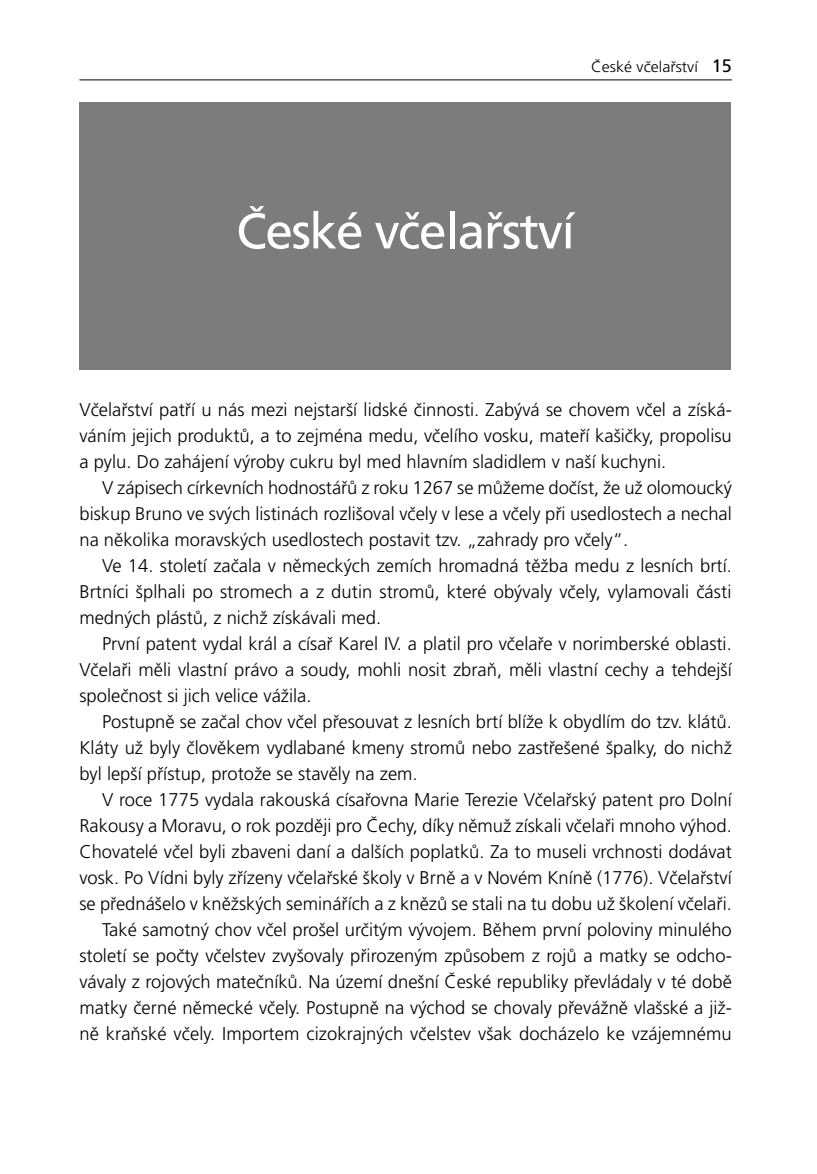
<style>
.page{position:relative;width:817px;height:1174px;background:#fff}
.page>*{position:absolute;margin:0;border:0;box-sizing:border-box;transform-origin:0 0}
.t1{font:50px "Frutiger CE";letter-spacing:-.03em;color:#fff}
.t2{font:300 18.4px/26px "Frutiger CE";color:#000;text-align:justify}
.t3{font:300 15.2px "Frutiger CE";color:#000;scale:1.05 1}
.s1{font-weight:400;font-size:18px}
</style>
<div class="page">
<hr style="left:79px;top:79px;width:652px;height:1px;background:#000">
<div style="left:79px;top:102px;width:652px;height:268px;background:#7c7c7c"></div>
<p class="t3" style="left:591px;top:58px;width:135px">České včelařství <span class="s1">15</span></p>
<h1 class="t1" style="left:236px;top:202px;width:340px">České včelařství</h1>
<p class="t2" style="left:79px;top:397px;width:653px">Včelařství patří u nás mezi nejstarší lidské činnosti. Zabývá se chovem včel a získá&shy;váním jejich produktů, a to zejména medu, včelího vosku, mateří kašičky, propolisu a pylu. Do zahájení výroby cukru byl med hlavním sladidlem v naší kuchyni.</p>
<p class="t2" style="left:79px;top:475px;width:654px;text-indent:23px">V zápisech církevních hodnostářů z roku 1267 se můžeme dočíst, že už olomoucký biskup Bruno ve svých listinách rozlišoval včely v lese a včely při usedlostech a nechal na několika moravských usedlostech postavit tzv. „zahrady pro včely“.</p>
<p class="t2" style="left:79px;top:553px;width:653px;text-indent:23px">Ve 14. století začala v německých zemích hromadná těžba medu z lesních brtí.<br>Brtníci šplhali po stromech a z dutin stromů, které obývaly včely, vylamovali části medných plástů, z nichž získávali med.</p>
<p class="t2" style="left:79px;top:631px;width:654px;text-indent:23px">První patent vydal král a císař Karel IV. a platil pro včelaře v norimberské oblasti.<br>Včelaři měli vlastní právo a soudy, mohli nosit zbraň, měli vlastní cechy a tehdejší společnost si jich velice vážila.</p>
<p class="t2" style="left:79px;top:709px;width:653px;text-indent:23px">Postupně se začal chov včel přesouvat z lesních brtí blíže k obydlím do tzv. klátů.<br>Kláty už byly člověkem vydlabané kmeny stromů nebo zastřešené špalky, do nichž byl lepší přístup, protože se stavěly na zem.</p>
<p class="t2" style="left:79px;top:787px;width:654px;text-align:right">V roce 1775 vydala rakouská císařovna Marie Terezie Včelařský patent pro Dolní Rakousy a Moravu, o rok později pro Čechy, díky němuž získali včelaři mnoho výhod.<br>Chovatelé včel byli zbaveni daní a dalších poplatků. Za to museli vrchnosti dodávat vosk. Po Vídni byly zřízeny včelařské školy v Brně a v Novém Kníně (1776). Včelařství se přednášelo v kněžských seminářích a z knězů se stali na tu dobu už školení včelaři.<br>Také samotný chov včel prošel určitým vývojem. Během první poloviny minulého století se počty včelstev zvyšovaly přirozeným způsobem z rojů a matky se odcho&shy;vávaly z rojových matečníků. Na území dnešní České republiky převládaly v té době matky černé německé včely. Postupně na východ se chovaly převážně vlašské a již&shy;ně kraňské včely. Importem cizokrajných včelstev však docházelo ke vzájemnému</p>
</div>
